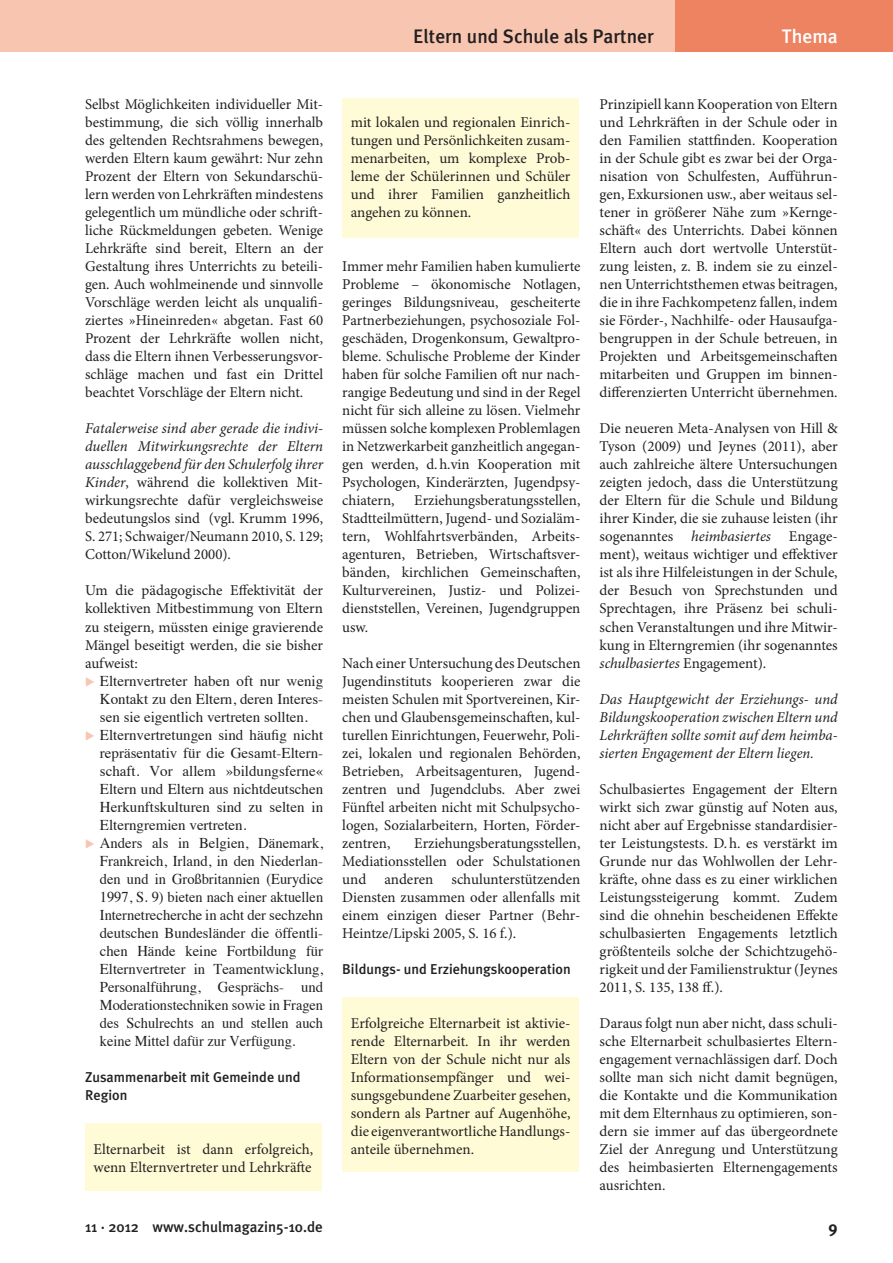
<style>
.page{position:relative;width:893px;height:1263px;background:#fff}
.page>*{position:absolute;margin:0;border:0;box-sizing:border-box;transform-origin:0 0}
.t1{font:19.5px "Meta Plus CV Medium";color:#231f20}
.t2{font:19.5px "Meta Plus CV Medium";color:#fff}
.t3{font:16.5px "Meta Plus CV Bold";color:#231f20}
.t4{font:15px/18px "Minion Pro";color:#231f20;text-align:justify}
.t5{font:15px "Times";color:#231f20}
.t6{font:15px "Times";color:#231f20;scale:.96 1}
.t7{font:italic 15px/18px "Minion Pro";color:#231f20;text-align:justify}
.t8{font:15px "Meta Plus CV Medium";color:#231f20}
.t9{font:14.25px/18px "Meta Plus CV Medium";color:#231f20}
.s1{font-style:italic}
.s2{color:#f8c6b0}
</style>
<div class="page">
<div style="left:0;top:0;width:893px;height:51px;background:#f8c6b0"></div>
<div style="left:675px;top:0;width:218px;height:51px;background:#ed8361"></div>
<div style="left:342px;top:98px;width:237px;height:139px;background:#fffbd6"></div>
<div style="left:342px;top:997px;width:237px;height:175px;background:#fffbd6"></div>
<div style="left:85px;top:1123px;width:237px;height:68px;background:#fffbd6"></div>
<h1 class="t1" style="left:413px;top:25px;width:242px">Eltern und Schule als Partner</h1>
<h1 class="t2" style="left:782px;top:25px;width:57px">Thema</h1>
<p class="t4" style="left:85px;top:96px;width:240px">Selbst Möglichkeiten individueller Mit&shy;bestimmung, die sich völlig innerhalb des geltenden Rechtsrahmens bewegen, werden Eltern kaum gewährt: Nur zehn Prozent der Eltern von Sekundarschü&shy;lern werden von Lehrkräften mindestens gelegentlich um mündliche oder schrift&shy;liche Rückmeldungen gebeten. Wenige Lehrkräfte sind bereit, Eltern an der Gestaltung ihres Unterrichts zu beteili&shy;gen. Auch wohlmeinende und sinnvolle Vorschläge werden leicht als unqualifi&shy;ziertes »Hineinreden« abgetan. Fast 60<br>Prozent der Lehrkräfte wollen nicht, dass die Eltern ihnen Verbesserungsvor&shy;schläge machen und fast ein Drittel beachtet Vorschläge der Eltern nicht.</p>
<p class="t4" style="left:85px;top:420px;width:240px"><span class="s1">Fatalerweise sind aber gerade die indivi&shy;duellen Mitwirkungsrechte der Eltern ausschlaggebend für den Schulerfolg ihrer Kinder</span>, während die kollektiven Mit&shy;wirkungsrechte dafür vergleichsweise bedeutungslos sind (vgl. Krumm 1996, S. 271; Schwaiger/Neumann 2010, S. 129; Cotton/Wikelund 2000).</p>
<p class="t4" style="left:85px;top:582px;width:240px">Um die pädagogische Effektivität der kollektiven Mitbestimmung von Eltern zu steigern, müssten einige gravierende Mängel beseitigt werden, die sie bisher aufweist:</p>
<p class="t5" style="left:85px;top:666px;width:240px"><span class="s2">▶</span> Elternvertreter haben oft nur wenig</p>
<p class="t5" style="left:100px;top:684px;width:225px">Kontakt zu den Eltern, deren Interes-</p>
<p class="t5" style="left:100px;top:702px;width:209px">sen sie eigentlich vertreten sollten.</p>
<p class="t5" style="left:85px;top:720px;width:240px"><span class="s2">▶</span> Elternvertretungen sind häufig nicht</p>
<p class="t5" style="left:100px;top:738px;width:225px">repräsentativ für die Gesamt-Eltern-</p>
<p class="t5" style="left:100px;top:756px;width:225px">schaft. Vor allem »bildungsferne«</p>
<p class="t5" style="left:100px;top:774px;width:225px">Eltern und Eltern aus nichtdeutschen</p>
<p class="t5" style="left:100px;top:792px;width:225px">Herkunftskulturen sind zu selten in</p>
<p class="t5" style="left:100px;top:810px;width:148px">Elterngremien vertreten.</p>
<p class="t5" style="left:85px;top:828px;width:240px"><span class="s2">▶</span> Anders als in Belgien, Dänemark,</p>
<p class="t5" style="left:100px;top:846px;width:225px">Frankreich, Irland, in den Niederlan-</p>
<p class="t6" style="left:100px;top:864px;width:234px">den und in Großbritannien (Eurydice</p>
<p class="t6" style="left:100px;top:882px;width:234px">1997, S. 9) bieten nach einer aktuellen</p>
<p class="t6" style="left:100px;top:900px;width:234px">Internetrecherche in acht der sechzehn</p>
<p class="t5" style="left:100px;top:918px;width:225px">deutschen Bundesländer die öffentli-</p>
<p class="t5" style="left:100px;top:936px;width:225px">chen Hände keine Fortbildung für</p>
<p class="t5" style="left:100px;top:954px;width:225px">Elternvertreter in Teamentwicklung,</p>
<p class="t5" style="left:100px;top:972px;width:225px">Personalführung, Gesprächs- und</p>
<p class="t6" style="left:100px;top:990px;width:234px">Moderationstechniken sowie in Fragen</p>
<p class="t6" style="left:100px;top:1008px;width:234px">des Schulrechts an und stellen auch</p>
<p class="t6" style="left:100px;top:1026px;width:205px">keine Mittel dafür zur Verfügung.</p>
<p class="t9" style="left:85px;top:1067px;width:217px">Zusammenarbeit mit Gemeinde und<br>Region</p>
<p class="t4" style="left:94px;top:1140px;width:221px">Elternarbeit ist dann erfolgreich, wenn Elternvertreter und Lehrkräfte</p>
<p class="t4" style="left:351px;top:114px;width:221px">mit lokalen und regionalen Einrich&shy;tungen und Persönlichkeiten zusam&shy;menarbeiten, um komplexe Prob&shy;leme der Schülerinnen und Schüler und ihrer Familien ganzheitlich angehen zu können.</p>
<p class="t4" style="left:342px;top:258px;width:240px">Immer mehr Familien haben kumulierte Probleme – ökonomische Notlagen, geringes Bildungsniveau, gescheiterte Partnerbeziehungen, psychosoziale Fol&shy;geschäden, Drogenkonsum, Gewaltpro&shy;bleme. Schulische Probleme der Kinder haben für solche Familien oft nur nach&shy;rangige Bedeutung und sind in der Regel nicht für sich alleine zu lösen. Vielmehr müssen solche komplexen Problemlagen in Netzwerkarbeit ganzheitlich angegan&shy;gen werden, d.h.vin Kooperation mit Psychologen, Kinderärzten, Jugendpsy&shy;chiatern,</p>
<p class="t4" style="left:342px;top:492px;width:240px;text-indent:72px">Erziehungsberatungsstellen, Stadtteilmüttern, Jugend- und Sozialäm&shy;tern, Wohlfahrtsverbänden, Arbeits&shy;agenturen, Betrieben, Wirtschaftsver&shy;bänden, kirchlichen Gemeinschaften, Kulturvereinen, Justiz- und Polizei&shy;dienststellen, Vereinen, Jugendgruppen usw.</p>
<p class="t4" style="left:342px;top:654px;width:240px">Nach einer Untersuchung des Deutschen Jugendinstituts kooperieren zwar die meisten Schulen mit Sportvereinen, Kir&shy;chen und Glaubensgemeinschaften, kul&shy;turellen Einrichtungen, Feuerwehr, Poli&shy;zei, lokalen und regionalen Behörden, Betrieben, Arbeitsagenturen, Jugend&shy;zentren und Jugendclubs. Aber zwei Fünftel arbeiten nicht mit Schulpsycho&shy;logen, Sozialarbeitern, Horten, Förder&shy;zentren,</p>
<p class="t4" style="left:342px;top:834px;width:240px;text-indent:72px">Erziehungsberatungsstellen, Mediationsstellen oder Schulstationen und anderen schulunterstützenden Diensten zusammen oder allenfalls mit einem einzigen dieser Partner (Behr-Heintze/Lipski 2005, S. 16 f.).</p>
<p class="t9" style="left:342px;top:959px;width:230px">Bildungs- und Erziehungskooperation</p>
<p class="t4" style="left:351px;top:1014px;width:221px">Erfolgreiche Elternarbeit ist aktivie&shy;rende Elternarbeit. In ihr werden Eltern von der Schule nicht nur als Informationsempfänger und wei&shy;sungsgebundene Zuarbeiter gesehen, sondern als Partner auf Augenhöhe, die eigenverantwortliche Handlungs&shy;anteile übernehmen.</p>
<p class="t4" style="left:600px;top:96px;width:240px">Prinzipiell kann Kooperation von Eltern und Lehrkräften in der Schule oder in den Familien stattfinden. Kooperation in der Schule gibt es zwar bei der Orga&shy;nisation von Schulfesten, Aufführun&shy;gen, Exkursionen usw., aber weitaus sel&shy;tener in größerer Nähe zum »Kernge&shy;schäft« des Unterrichts. Dabei können Eltern auch dort wertvolle Unterstüt&shy;zung leisten, z. B. indem sie zu einzel&shy;nen Unterrichtsthemen etwas beitragen, die in ihre Fachkompetenz fallen, indem sie Förder-, Nachhilfe- oder Hausaufga&shy;bengruppen in der Schule betreuen, in Projekten und Arbeitsgemeinschaften mitarbeiten und Gruppen im binnen&shy;differenzierten Unterricht übernehmen.</p>
<p class="t4" style="left:600px;top:420px;width:240px">Die neueren Meta-Analysen von Hill &amp; Tyson (2009) und Jeynes (2011), aber auch zahlreiche ältere Untersuchungen zeigten jedoch, dass die Unterstützung der Eltern für die Schule und Bildung ihrer Kinder, die sie zuhause leisten (ihr sogenanntes <span class="s1">heimbasiertes</span> Engage&shy;ment), weitaus wichtiger und effektiver ist als ihre Hilfeleistungen in der Schule, der Besuch von Sprechstunden und Sprechtagen, ihre Präsenz bei schuli&shy;schen Veranstaltungen und ihre Mitwir&shy;kung in Elterngremien (ihr sogenanntes <span class="s1">schulbasiertes</span> Engagement).</p>
<p class="t7" style="left:600px;top:690px;width:240px">Das Hauptgewicht der Erziehungs- und Bildungskooperation zwischen Eltern und Lehrkräften sollte somit auf dem heimba&shy;sierten Engagement der Eltern liegen.</p>
<p class="t4" style="left:600px;top:780px;width:240px">Schulbasiertes Engagement der Eltern wirkt sich zwar günstig auf Noten aus, nicht aber auf Ergebnisse standardisier&shy;ter Leistungstests. D.h. es verstärkt im Grunde nur das Wohlwollen der Lehr&shy;kräfte, ohne dass es zu einer wirklichen Leistungssteigerung kommt. Zudem sind die ohnehin bescheidenen Effekte schulbasierten Engagements letztlich größtenteils solche der Schichtzugehö&shy;rigkeit und der Familienstruktur (Jeynes 2011, S. 135, 138 ff.).</p>
<p class="t4" style="left:600px;top:1014px;width:240px">Daraus folgt nun aber nicht, dass schuli&shy;sche Elternarbeit schulbasiertes Eltern&shy;engagement vernachlässigen darf. Doch sollte man sich nicht damit begnügen, die Kontakte und die Kommunikation mit dem Elternhaus zu optimieren, son&shy;dern sie immer auf das übergeordnete Ziel der Anregung und Unterstützung des heimbasierten Elternengagements ausrichten.</p>
<p class="t8" style="left:85px;top:1218px;width:239px">11 · 2012 www.schulmagazin5-10.de</p>
<p class="t3" style="left:828px;top:1218px;width:11px">9</p>
</div>
